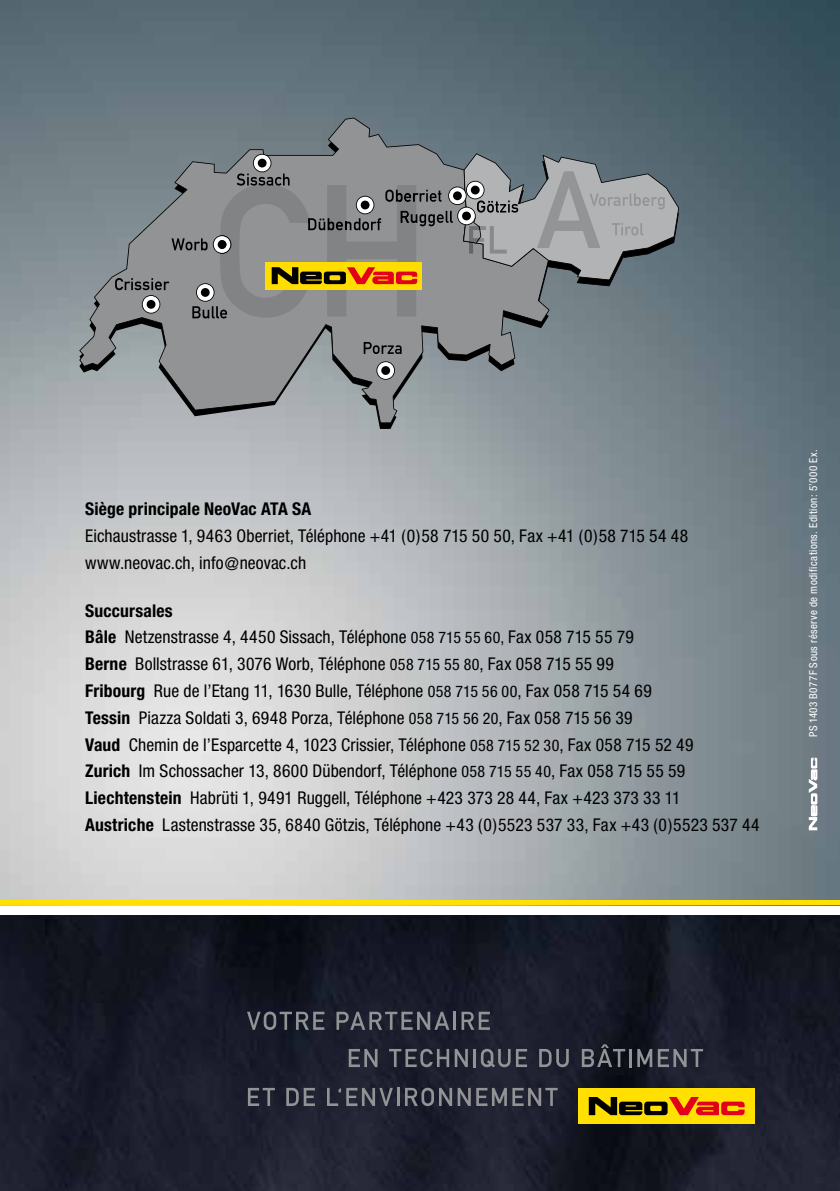
<style>
.page{position:relative;width:840px;height:1191px;background:#fff}
.page>*{position:absolute;margin:0;border:0;box-sizing:border-box;transform-origin:0 0}
.t1{font:condensed 17.6px/26.8px "Helvetica Neue";letter-spacing:.005em;color:#000}
.t2{font:700 condensed 17.6px "Helvetica Neue";letter-spacing:.01em;color:#000}
.t3{font:condensed 11px "Helvetica Neue";letter-spacing:.04em;color:#fff}
.s1{font-weight:700}
.s2{font-size:16px}
</style>
<div class="page">
<img style="left:0;top:0;width:839px;height:1191px">
<div style="left:578px;top:1088px;width:176px;height:36px;background:#ffe000"></div>
<svg style="left:588px;top:1097px;width:156px;height:18px"></svg>
<svg style="left:247px;top:1011px;width:77px;height:19px"></svg>
<svg style="left:336px;top:1011px;width:113px;height:18px;background:#454651"></svg>
<hr style="left:453px;top:1011px;width:3px;height:18px;background:#929395">
<svg style="left:461px;top:1011px;width:28px;height:18px"></svg>
<svg style="left:348px;top:1049px;width:29px;height:18px"></svg>
<svg style="left:389px;top:1048px;width:78px;height:19px"></svg>
<svg style="left:473px;top:1048px;width:54px;height:19px"></svg>
<svg style="left:539px;top:1049px;width:29px;height:18px"></svg>
<svg style="left:581px;top:1044px;width:50px;height:23px"></svg>
<svg style="left:637px;top:1049px;width:65px;height:18px"></svg>
<svg style="left:248px;top:1087px;width:27px;height:19px"></svg>
<svg style="left:286px;top:1087px;width:29px;height:19px"></svg>
<svg style="left:327px;top:1087px;width:72px;height:19px"></svg>
<svg style="left:405px;top:1087px;width:65px;height:19px"></svg>
<svg style="left:476px;top:1087px;width:30px;height:19px"></svg>
<svg style="left:512px;top:1087px;width:45px;height:19px"></svg>
<div style="left:0;top:906px;width:839px;height:8px;background:#fff"></div>
<hr style="left:0;top:900px;width:839px;height:4px;background:#ffe000">
<svg style="left:808px;top:757px;width:8px;height:73px"></svg>
<svg style="left:79px;top:118px;width:470px;height:305px;background:#848b90"></svg>
<svg style="left:376px;top:361px;width:19px;height:19px"></svg>
<div style="left:381px;top:366px;width:9px;height:9px;background:#000;border-radius:50%"></div>
<svg style="left:363px;top:342px;width:38px;height:12px"></svg>
<svg style="left:115px;top:153px;width:563px;height:165px;background:#8b8c87"></svg>
<p class="t2" style="left:85px;top:498px;width:228px">Siège principale NeoVac ATA SA</p>
<p class="t1" style="left:85px;top:522px;width:604px">Eichaustrasse 1, 9463 Oberriet, Téléphone +41 (0)58 715 50 50, Fax +41 (0)58 715 54 48 www.neovac.ch, info@neovac.ch</p>
<p class="t1" style="left:85px;top:597px;width:675px"><span class="s1">Succursales<br>Bâle</span> Netzenstrasse 4, 4450 Sissach, Téléphone <span class="s2">058 715 55 60,</span> Fax 058 715 55 79<br><span class="s1">Berne</span> Bollstrasse 61, 3076 Worb, Téléphone <span class="s2">058 715 55 80</span>, Fax 058 715 55 99<br><span class="s1">Fribourg</span> Rue de l’Etang 11, 1630 Bulle, Téléphone <span class="s2">058 715 56 00</span>, Fax 058 715 54 69<br><span class="s1">Tessin</span> Piazza Soldati 3, 6948 Porza, Téléphone <span class="s2">058 715 56 20</span>, Fax 058 715 56 39<br><span class="s1">Vaud</span> Chemin de l’Esparcette 4, 1023 Crissier, Téléphone <span class="s2">058 715 52 30</span>, Fax 058 715 52 49<br><span class="s1">Zurich</span> Im Schossacher 13, 8600 Dübendorf, Téléphone <span class="s2">058 715 55 40</span>, Fax 058 715 55 59<br><span class="s1">Liechtenstein</span> Habrüti 1, 9491 Ruggell, Téléphone +423 373 28 44, Fax +423 373 33 11<br><span class="s1">Austriche</span> Lastenstrasse 35, 6840 Götzis, Téléphone +43 (0)5523 537 33, Fax +43 (0)5523 537 44</p>
<p class="t3" style="left:806px;top:737px;width:290px;rotate:-90deg">PS 1403 B077F Sous réserve de modifications. Edition: 5’000 Ex.</p>
</div>
